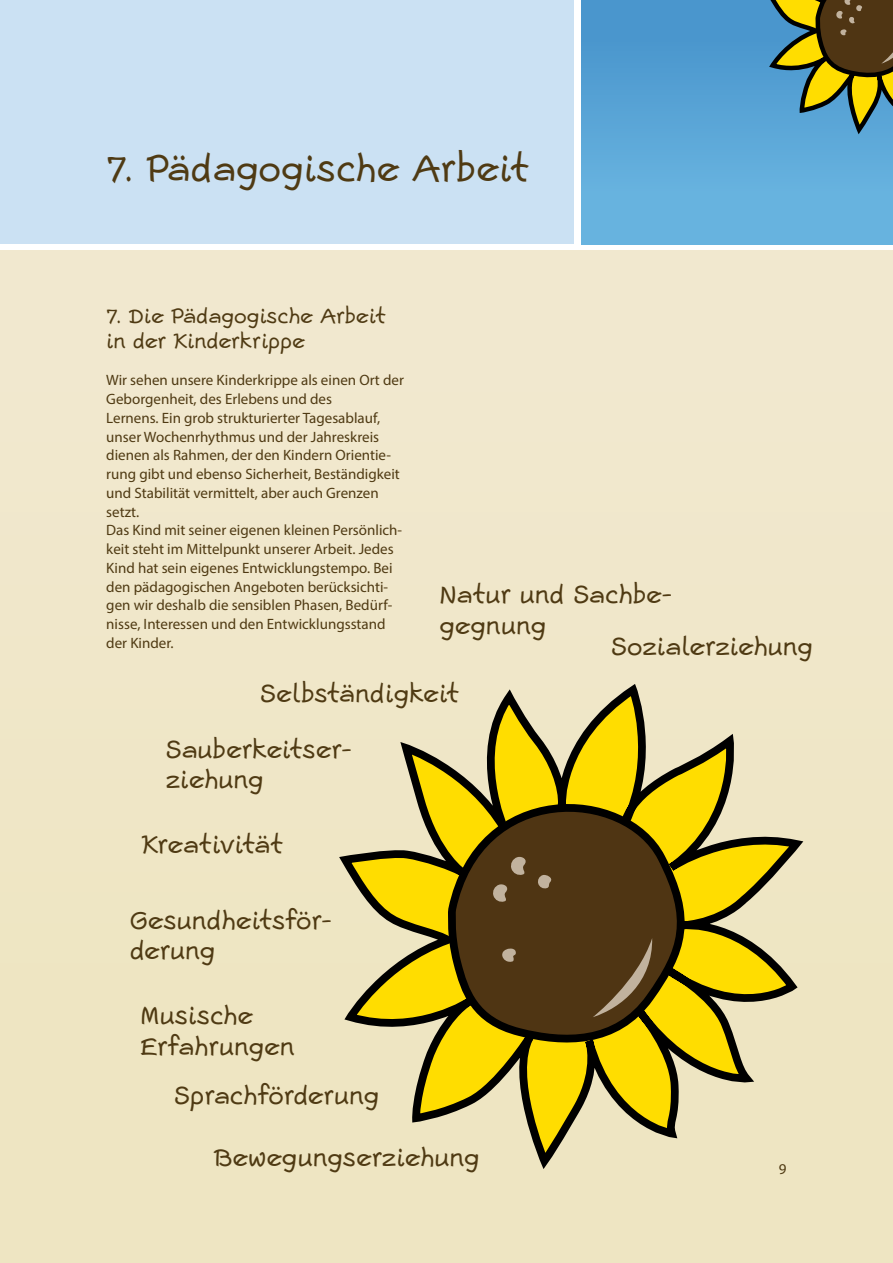
<style>
.page{position:relative;width:893px;height:1263px;background:#fff}
.page>*{position:absolute;margin:0;border:0;box-sizing:border-box;transform-origin:0 0}
.t1{font:37.5px "Escript Com";color:#4f3a13}
.t2{font:25.5px/30.6px "Escript Com";color:#4f3a13}
.t3{font:21px/25.2px "Escript Com";color:#4f3a13}
.t4{font:15px/18.8px "Myriad Pro";color:#4f3a13}
</style>
<div class="page">
<div style="left:0;top:251px;width:893px;height:1012px;background:#f0e7ca"></div>
<div style="left:0;top:0;width:574px;height:244px;background:#cbe1f3"></div>
<div style="left:582px;top:0;width:311px;height:244px;background:linear-gradient(to bottom,#4692cb,#6cb8e2)"></div>
<svg style="left:766px;top:0;width:127px;height:147px;background:#6b7d5e"></svg>
<svg style="left:339px;top:690px;width:465px;height:479px"></svg>
<svg style="left:443px;top:777px;width:251px;height:276px;background:#7c630b"></svg>
<svg style="left:492px;top:883px;width:18px;height:20px"></svg>
<svg style="left:510px;top:856px;width:19px;height:20px"></svg>
<svg style="left:500px;top:947px;width:17px;height:15px"></svg>
<svg style="left:537px;top:874px;width:17px;height:15px"></svg>
<svg style="left:593px;top:938px;width:60px;height:79px;background:#5d4725"></svg>
<h1 class="t1" style="left:106px;top:145px;width:424px">7. Pädagogische Arbeit</h1>
<h3 class="t3" style="left:106px;top:303px;width:281px">7. Die Pädagogische Arbeit in der Kinderkrippe</h3>
<p class="t4" style="left:106px;top:371px;width:299px">Wir sehen unsere Kinderkrippe als einen Ort der Geborgenheit, des Erlebens und des<br>Lernens. Ein grob strukturierter Tagesablauf, unser Wochenrhythmus und der Jahreskreis dienen als Rahmen, der den Kindern Orientie&shy;rung gibt und ebenso Sicherheit, Beständigkeit und Stabilität vermittelt, aber auch Grenzen setzt.<br>Das Kind mit seiner eigenen kleinen Persönlich&shy;keit steht im Mittelpunkt unserer Arbeit. Jedes Kind hat sein eigenes Entwicklungstempo. Bei den pädagogischen Angeboten berücksichti&shy;gen wir deshalb die sensiblen Phasen, Bedürf&shy;nisse, Interessen und den Entwicklungsstand der Kinder.</p>
<h2 class="t2" style="left:440px;top:580px;width:234px">Natur und Sachbe&shy;gegnung</h2>
<h2 class="t2" style="left:611px;top:631px;width:203px">Sozialerziehung</h2>
<h2 class="t2" style="left:260px;top:678px;width:201px">Selbständigkeit</h2>
<h2 class="t2" style="left:166px;top:734px;width:187px">Sauberkeitser&shy;ziehung</h2>
<h2 class="t2" style="left:141px;top:829px;width:143px">Kreativität</h2>
<h2 class="t2" style="left:130px;top:905px;width:204px">Gesundheitsför&shy;derung</h2>
<h2 class="t2" style="left:140px;top:1000px;width:156px">Musische<br>Erfahrungen</h2>
<h2 class="t2" style="left:174px;top:1080px;width:206px">Sprachförderung</h2>
<h2 class="t2" style="left:213px;top:1142px;width:268px">Bewegungserziehung</h2>
<p class="t4" style="left:779px;top:1159px;width:9px">9</p>
</div>
